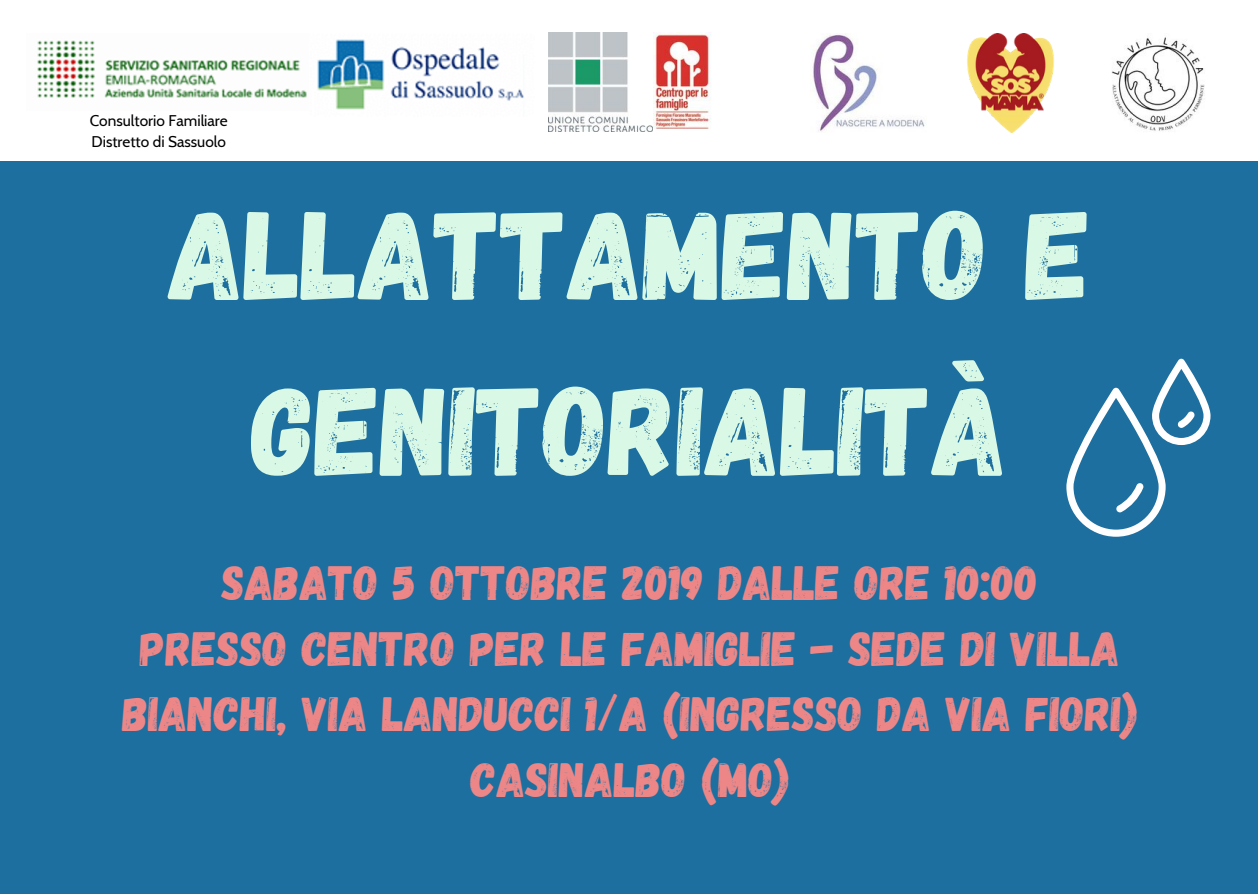
<style>
.page{position:relative;width:1258px;height:894px;background:#fff}
.page>*{position:absolute;margin:0;border:0;box-sizing:border-box;transform-origin:0 0}
.t1{font:126px/175.8px "Gagalin";color:#d9f8e5;text-align:center}
.t2{font:48px/65.4px "Gagalin";color:#ed8787;text-align:center}
.t3{font:15.3px/21.6px "Cabin";color:#000}
</style>
<div class="page">
<div style="left:0;top:161px;width:1258px;height:732px;background:#1d6f9f"></div>
<img style="left:549px;top:32px;width:103px;height:99px">
<img style="left:653px;top:32px;width:58px;height:97px">
<img style="left:1111px;top:37px;width:94px;height:95px">
<img style="left:37px;top:40px;width:270px;height:58px">
<img style="left:967px;top:33px;width:87px;height:100px">
<img style="left:810px;top:33px;width:115px;height:99px">
<img style="left:317px;top:39px;width:207px;height:71px">
<svg style="left:1066px;top:358px;width:144px;height:178px"></svg>
<p class="t3" style="left:90px;top:109px;width:139px">Consultorio Familiare<br>Distretto di Sassuolo</p>
<h1 class="t1" style="left:169px;top:161px;width:924px">ALLATTAMENTO E<br>GENITORIALITÀ</h1>
<p class="t2" style="left:123px;top:548px;width:1017px">SABATO 5 OTTOBRE 2019 DALLE ORE 10:00<br>PRESSO CENTRO PER LE FAMIGLIE - SEDE DI VILLA BIANCHI, VIA LANDUCCI 1/A (INGRESSO DA VIA FIORI)<br>CASINALBO (MO)</p>
</div>
